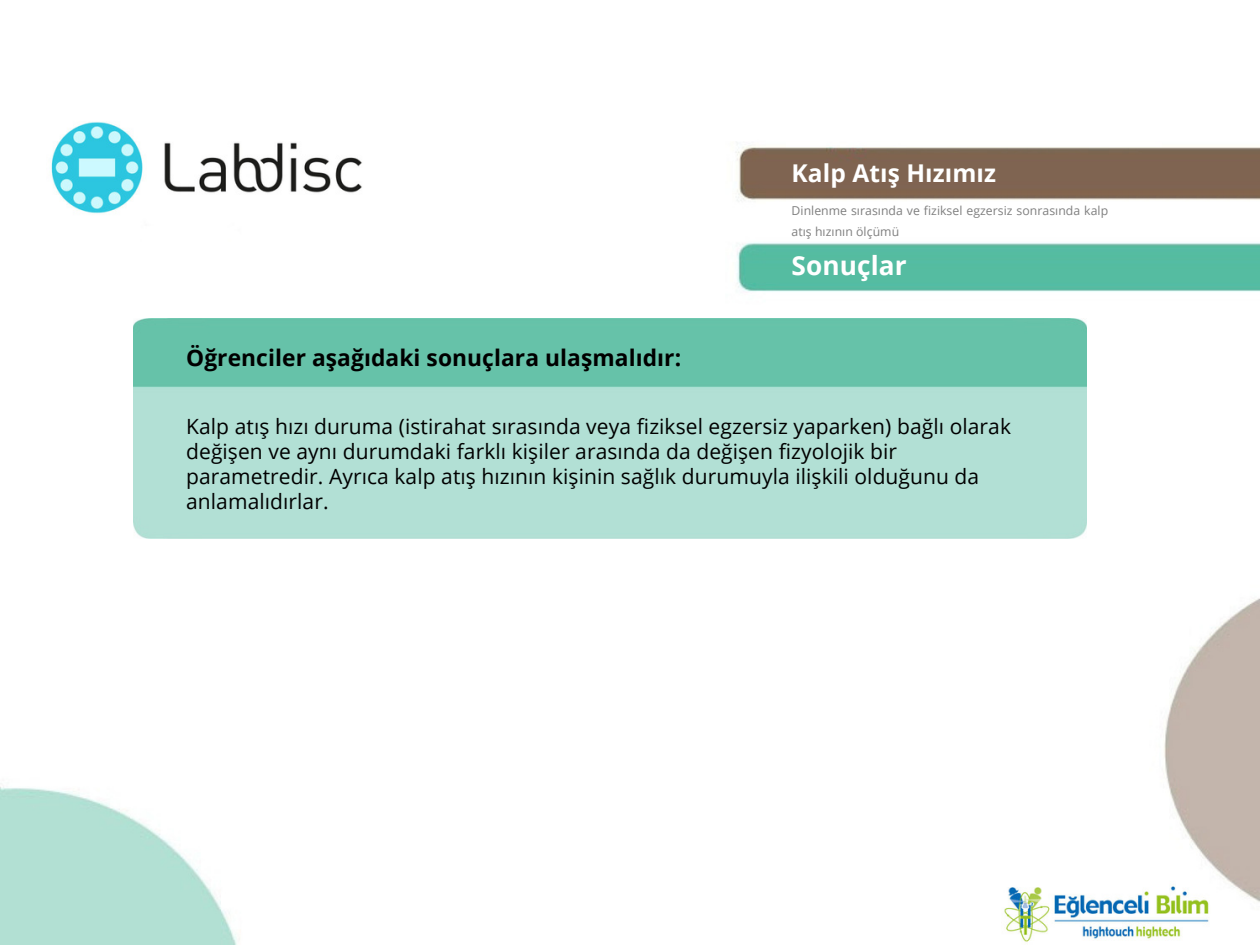
<style>
.page{position:relative;width:1260px;height:945px;background:#fff}
.page>*{position:absolute;margin:0;border:0;box-sizing:border-box;transform-origin:0 0}
.t1{font:700 26.25px "Open Sans";letter-spacing:.005em;color:#fff}
.t2{font:700 24.5px "Open Sans";letter-spacing:.005em;color:#fff}
.t3{font:700 22.75px "Open Sans";letter-spacing:.005em;color:#000}
.t4{font:21px/24.8px "Open Sans";letter-spacing:.005em;color:#000}
.t5{font:12.25px/21px "Open Sans";letter-spacing:.005em;color:#7f7f7f}
</style>
<div class="page">
<img style="left:0;top:122px;width:1260px;height:823px">
<img style="left:134px;top:318px;width:953px;height:221px">
<p class="t2" style="left:792px;top:156px;width:206px">Kalp Atış Hızımız</p>
<h3 class="t5" style="left:792px;top:200px;width:318px">Dinlenme sırasında ve fiziksel egzersiz sonrasında kalp atış hızının ölçümü</h3>
<p class="t3" style="left:186px;top:342px;width:497px">Öğrenciler aşağıdaki sonuçlara ulaşmalıdır:</p>
<h1 class="t1" style="left:792px;top:247px;width:117px">Sonuçlar</h1>
<h2 class="t4" style="left:186px;top:414px;width:826px">Kalp atış hızı duruma (istirahat sırasında veya fiziksel egzersiz yaparken) bağlı olarak değişen ve aynı durumdaki farklı kişiler arasında da değişen fizyolojik bir parametredir. Ayrıca kalp atış hızının kişinin sağlık durumuyla ilişkili olduğunu da anlamalıdırlar.</h2>
</div>
